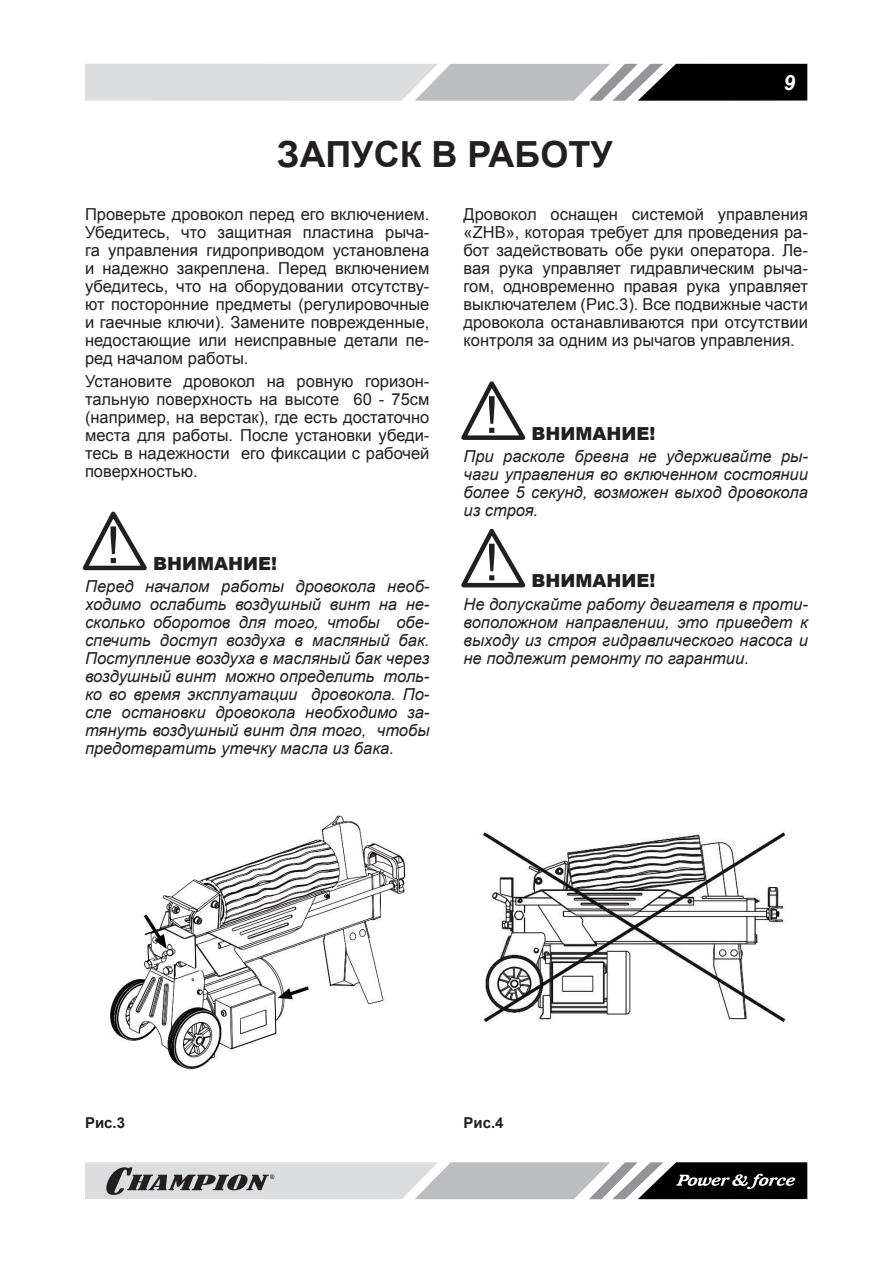
<style>
.page{position:relative;width:893px;height:1263px;background:#fff}
.page>*{position:absolute;margin:0;border:0;box-sizing:border-box;transform-origin:0 0}
.Заголовок_1{font:700 36px "Arial";color:#231f20}
.t1{font:italic 700 21px "Arial";color:#fff}
.Текст_основной{font:900 18px "Arial";color:#231f20}
.Текст_основной-2{font:16.5px/18px "Arial";color:#231f20;text-align:justify}
.Текст_основной-3{font:italic 16.5px/18px "Arial";color:#231f20;text-align:justify}
.Рисунок_подпись{font:700 15px "Arial";color:#231f20}
</style>
<div class="page">
<svg style="left:85px;top:64px;width:722px;height:37px;background:#a8a8aa"></svg>
<svg style="left:85px;top:1162px;width:722px;height:37px;background:#a1a2a3"></svg>
<svg style="left:82px;top:511px;width:65px;height:60px"></svg>
<svg style="left:461px;top:381px;width:65px;height:59px"></svg>
<svg style="left:461px;top:528px;width:65px;height:60px"></svg>
<img style="left:110px;top:815px;width:296px;height:255px">
<img style="left:482px;top:830px;width:304px;height:193px">
<p class="Заголовок_1" style="left:277px;top:130px;width:337px">ЗАПУСК В РАБОТУ</p>
<p class="t1" style="left:783px;top:68px;width:13px">9</p>
<p class="Текст_основной-2" style="left:85px;top:206px;width:346px">Проверьте дровокол перед его включением.<br>Убедитесь, что защитная пластина рыча&shy;га управления гидроприводом установлена и надежно закреплена. Перед включением убедитесь, что на оборудовании отсутству&shy;ют посторонние предметы (регулировочные и гаечные ключи). Замените поврежденные, недостающие или неисправные детали пе&shy;ред началом работы.</p>
<p class="Текст_основной-2" style="left:85px;top:372px;width:346px">Установите дровокол на ровную горизон&shy;тальную поверхность на высоте 60 - 75см (например, на верстак), где есть достаточно места для работы. После установки убеди&shy;тесь в надежности его фиксации с рабочей поверхностью.</p>
<p class="Текст_основной" style="left:153px;top:551px;width:125px">ВНИМАНИЕ!</p>
<p class="Текст_основной-3" style="left:85px;top:578px;width:346px">Перед началом работы дровокола необ&shy;ходимо ослабить воздушный винт на не&shy;сколько оборотов для того, чтобы обе&shy;спечить доступ воздуха в масляный бак.<br>Поступление воздуха в масляный бак через воздушный винт можно определить толь&shy;ко во время эксплуатации дровокола. По&shy;сле остановки дровокола необходимо за&shy;тянуть воздушный винт для того, чтобы предотвратить утечку масла из бака.</p>
<p class="Текст_основной-2" style="left:463px;top:206px;width:346px">Дровокол оснащен системой управления «ZHB», которая требует для проведения ра&shy;бот задействовать обе руки оператора. Ле&shy;вая рука управляет гидравлическим рыча&shy;гом, одновременно правая рука управляет выключателем (Рис.3). Все подвижные части дровокола останавливаются при отсутствии контроля за одним из рычагов управления.</p>
<p class="Текст_основной" style="left:532px;top:420px;width:125px">ВНИМАНИЕ!</p>
<p class="Текст_основной-3" style="left:463px;top:448px;width:346px">При расколе бревна не удерживайте ры&shy;чаги управления во включенном состоянии более 5 секунд, возможен выход дровокола из строя.</p>
<p class="Текст_основной" style="left:532px;top:568px;width:125px">ВНИМАНИЕ!</p>
<p class="Текст_основной-3" style="left:463px;top:595px;width:346px">Не допускайте работу двигателя в проти&shy;воположном направлении, это приведет к выходу из строя гидравлического насоса и не подлежит ремонту по гарантии.</p>
<p class="Рисунок_подпись" style="left:85px;top:1112px;width:42px">Рис.3</p>
<p class="Рисунок_подпись" style="left:463px;top:1112px;width:42px">Рис.4</p>
</div>
